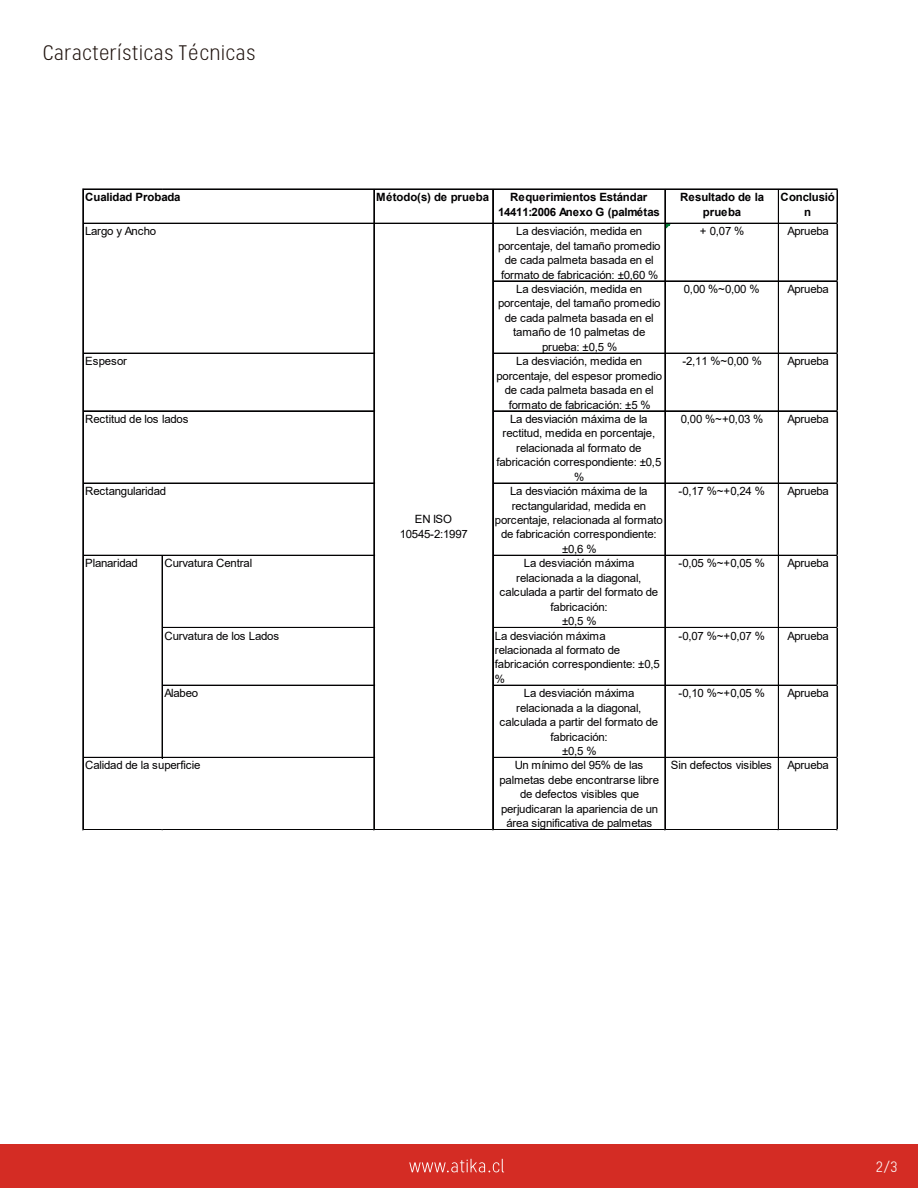
<style>
.page{position:relative;width:918px;height:1188px;background:#fff}
.page>*{position:absolute;margin:0;border:0;box-sizing:border-box;transform-origin:0 0}
.t1{font:300 21px "Stellar";letter-spacing:-.01em;color:#1e120d}
.t2{font:300 15px "Stellar";color:#fff}
.t3{font:11.4px/14.4px "Arial";letter-spacing:-.02em;color:#020102;text-align:center}
.t4{font:700 11.4px/15.1px "Arial";letter-spacing:-.01em;color:#020102;text-align:center}
</style>
<div class="page">
<div style="left:0;top:1144px;width:918px;height:44px;background:#d42c24"></div>
<svg style="left:409px;top:1159px;width:95px;height:13px"></svg>
<svg style="left:666px;top:224px;width:4px;height:5px"></svg>
<hr style="left:84px;top:189px;width:754px;height:1px;background:#020102">
<hr style="left:84px;top:223px;width:754px;height:1px;background:#020102">
<hr style="left:493px;top:281px;width:345px;height:1px;background:#020102">
<hr style="left:84px;top:353px;width:291px;height:1px;background:#020102">
<hr style="left:493px;top:353px;width:345px;height:1px;background:#020102">
<hr style="left:84px;top:411px;width:291px;height:1px;background:#020102">
<hr style="left:493px;top:411px;width:345px;height:1px;background:#020102">
<hr style="left:84px;top:483px;width:291px;height:1px;background:#020102">
<hr style="left:493px;top:483px;width:345px;height:1px;background:#020102">
<hr style="left:84px;top:555px;width:291px;height:1px;background:#020102">
<hr style="left:493px;top:555px;width:345px;height:1px;background:#020102">
<hr style="left:163px;top:627px;width:212px;height:1px;background:#020102">
<hr style="left:493px;top:627px;width:345px;height:1px;background:#020102">
<hr style="left:163px;top:685px;width:212px;height:1px;background:#020102">
<hr style="left:493px;top:685px;width:345px;height:1px;background:#020102">
<hr style="left:84px;top:757px;width:291px;height:1px;background:#020102">
<hr style="left:493px;top:757px;width:345px;height:1px;background:#020102">
<hr style="left:83px;top:189px;width:1px;height:641px;background:#020102">
<hr style="left:162px;top:556px;width:1px;height:202px;background:#020102">
<hr style="left:374px;top:190px;width:1px;height:640px;background:#020102">
<hr style="left:492px;top:190px;width:1px;height:640px;background:#020102">
<hr style="left:493px;top:190px;width:1px;height:640px;background:#020102">
<hr style="left:665px;top:190px;width:1px;height:640px;background:#020102">
<hr style="left:778px;top:190px;width:1px;height:640px;background:#020102">
<hr style="left:84px;top:829px;width:754px;height:1px;background:#020102">
<hr style="left:84px;top:830px;width:754px;height:1px;background:#020102">
<hr style="left:837px;top:190px;width:1px;height:640px;background:#020102">
<h1 class="t1" style="left:43px;top:41px;width:214px">Características Técnicas</h1>
<p class="t4" style="left:85px;top:190px;width:97px">Cualidad Probada</p>
<p class="t3" style="left:85px;top:224px;width:73px">Largo y Ancho</p>
<p class="t3" style="left:85px;top:354px;width:43px">Espesor</p>
<p class="t3" style="left:85px;top:412px;width:105px">Rectitud de los lados</p>
<p class="t3" style="left:85px;top:484px;width:83px">Rectangularidad</p>
<p class="t4" style="left:376px;top:190px;width:115px">Método(s) de prueba</p>
<p class="t4" style="left:498px;top:190px;width:163px">Requerimientos Estándar<br>14411:2006 Anexo G (palmétas cerámicas prensadas en seco</p>
<p class="t4" style="left:680px;top:190px;width:86px">Resultado de la prueba</p>
<p class="t4" style="left:781px;top:190px;width:56px">Conclusió n</p>
<p class="t3" style="left:498px;top:224px;width:164px">La desviación, medida en porcentaje, del tamaño promedio de cada palmeta basada en el formato de fabricación: ±0,60 %</p>
<p class="t3" style="left:700px;top:224px;width:46px">+ 0,07 %</p>
<p class="t3" style="left:787px;top:224px;width:43px">Aprueba</p>
<p class="t3" style="left:498px;top:282px;width:164px">La desviación, medida en porcentaje, del tamaño promedio de cada palmeta basada en el tamaño de 10 palmetas de prueba: ±0,5 %</p>
<p class="t3" style="left:684px;top:282px;width:77px">0,00 %~0,00 %</p>
<p class="t3" style="left:787px;top:282px;width:43px">Aprueba</p>
<p class="t3" style="left:496px;top:354px;width:167px">La desviación, medida en porcentaje, del espesor promedio de cada palmeta basada en el formato de fabricación: ±5 %</p>
<p class="t3" style="left:682px;top:354px;width:81px">-2,11 %~0,00 %</p>
<p class="t3" style="left:787px;top:354px;width:43px">Aprueba</p>
<p class="t3" style="left:496px;top:412px;width:166px">La desviación máxima de la rectitud, medida en porcentaje, relacionada al formato de fabricación correspondiente: ±0,5 %</p>
<p class="t3" style="left:681px;top:412px;width:84px">0,00 %~+0,03 %</p>
<p class="t3" style="left:787px;top:412px;width:43px">Aprueba</p>
<p class="t3" style="left:495px;top:484px;width:169px">La desviación máxima de la rectangularidad, medida en porcentaje, relacionada al formato de fabricación correspondiente: ±0,6 %</p>
<p class="t3" style="left:679px;top:484px;width:88px">-0,17 %~+0,24 %</p>
<p class="t3" style="left:787px;top:484px;width:43px">Aprueba</p>
<p class="t3" style="left:400px;top:512px;width:70px">EN ISO<br>10545-2:1997</p>
<p class="t3" style="left:164px;top:556px;width:89px">Curvatura Central</p>
<p class="t3" style="left:500px;top:556px;width:160px">La desviación máxima relacionada a la diagonal, calculada a partir del formato de fabricación:<br>±0,5 %</p>
<p class="t3" style="left:679px;top:556px;width:88px">-0,05 %~+0,05 %</p>
<p class="t3" style="left:787px;top:556px;width:43px">Aprueba</p>
<p class="t3" style="left:164px;top:628px;width:116px">Curvatura de los Lados</p>
<p class="t3" style="left:495px;top:628px;width:166px;text-align:left">La desviación máxima relacionada al formato de fabricación correspondiente: ±0,5 %</p>
<p class="t3" style="left:679px;top:628px;width:88px">-0,07 %~+0,07 %</p>
<p class="t3" style="left:787px;top:628px;width:43px">Aprueba</p>
<p class="t3" style="left:164px;top:686px;width:35px">Alabeo</p>
<p class="t3" style="left:500px;top:686px;width:160px">La desviación máxima relacionada a la diagonal, calculada a partir del formato de fabricación:<br>±0,5 %</p>
<p class="t3" style="left:679px;top:686px;width:88px">-0,10 %~+0,05 %</p>
<p class="t3" style="left:787px;top:686px;width:43px">Aprueba</p>
<p class="t3" style="left:500px;top:758px;width:161px">Un mínimo del 95% de las palmetas debe encontrarse libre de defectos visibles que perjudicaran la apariencia de un área significativa de palmetas</p>
<p class="t3" style="left:671px;top:758px;width:103px">Sin defectos visibles</p>
<p class="t3" style="left:787px;top:758px;width:43px">Aprueba</p>
<p class="t3" style="left:85px;top:556px;width:54px">Planaridad</p>
<p class="t3" style="left:85px;top:758px;width:117px">Calidad de la superficie</p>
<h2 class="t2" style="left:876px;top:1158px;width:24px">2/3</h2>
</div>
